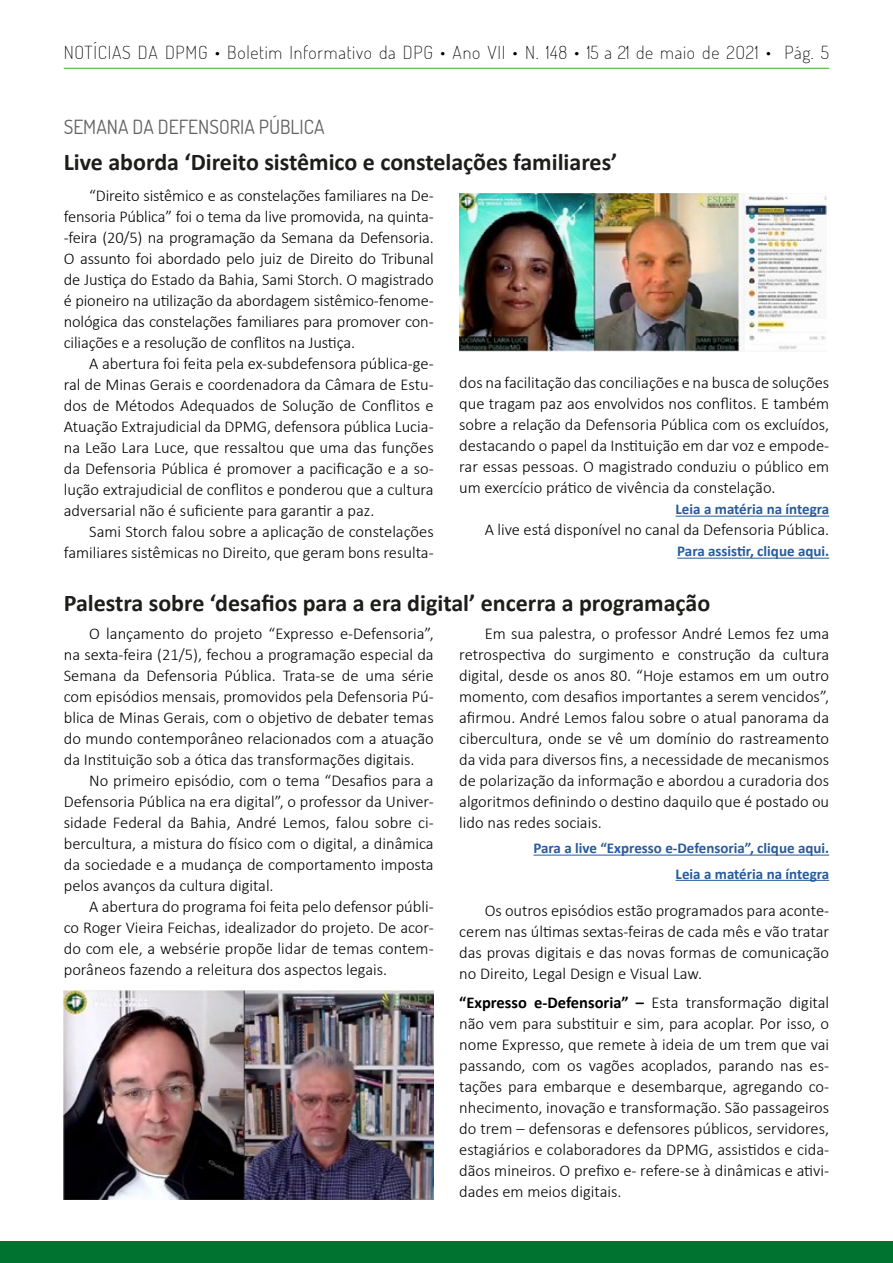
<style>
.page{position:relative;width:893px;height:1263px;background:#fff}
.page>*{position:absolute;margin:0;border:0;box-sizing:border-box;transform-origin:0 0}
.t1{font:700 24px "Calibri";color:#1d1d1b}
.t2{font:19.5px "Dosis";color:#616160}
.t3{font:200 18px "Dosis";letter-spacing:.04em;color:#000}
.t4{font:300 16.5px/21px "Calibri";color:#000;text-align:justify}
.t5{font:700 15px/25.2px "Calibri";color:#275b9b;text-align:right}
.s1{font-weight:700}
</style>
<div class="page">
<div style="left:0;top:1241px;width:893px;height:22px;background:#007330"></div>
<hr style="left:64px;top:68px;width:765px;height:1px;background:#3fa535">
<img style="left:64px;top:991px;width:370px;height:208px">
<hr style="left:533px;top:855px;width:296px;height:1px;background:#275b9b">
<hr style="left:676px;top:880px;width:153px;height:1px;background:#275b9b">
<hr style="left:676px;top:516px;width:153px;height:1px;background:#275b9b">
<hr style="left:677px;top:558px;width:152px;height:1px;background:#275b9b">
<img style="left:459px;top:193px;width:368px;height:158px">
<p class="t3" style="left:64px;top:41px;width:767px">NOTÍCIAS DA DPMG • Boletim Informativo da DPG • Ano VII • N. 148 • 15 a 21 de maio de 2O21 • Pág. 5</p>
<p class="t2" style="left:64px;top:114px;width:262px">SEMANA DA DEFENSORIA PÚBLICA</p>
<h1 class="t1" style="left:64px;top:147px;width:555px">Live aborda ‘Direito sistêmico e constelações familiares’</h1>
<p class="t4" style="left:64px;top:185px;width:371px;text-indent:26px">“Direito sistêmico e as constelações familiares na De&shy;fensoria Pública” foi o tema da live promovida, na quinta--feira (20/5) na programação da Semana da Defensoria.<br>O assunto foi abordado pelo juiz de Direito do Tribunal de Justiça do Estado da Bahia, Sami Storch. O magistrado é pioneiro na utilização da abordagem sistêmico-fenome&shy;nológica das constelações familiares para promover con&shy;ciliações e a resolução de conflitos na Justiça.</p>
<p class="t4" style="left:64px;top:353px;width:371px;text-indent:26px">A abertura foi feita pela ex-subdefensora pública-ge&shy;ral de Minas Gerais e coordenadora da Câmara de Estu&shy;dos de Métodos Adequados de Solução de Conflitos e Atuação Extrajudicial da DPMG, defensora pública Lucia&shy;na Leão Lara Luce, que ressaltou que uma das funções da Defensoria Pública é promover a pacificação e a so&shy;lução extrajudicial de conflitos e ponderou que a cultura adversarial não é suficiente para garantir a paz.</p>
<p class="t4" style="left:64px;top:521px;width:371px;text-align:right">Sami Storch falou sobre a aplicação de constelações familiares sistêmicas no Direito, que geram bons resulta-</p>
<p class="t4" style="left:459px;top:372px;width:371px">dos na facilitação das conciliações e na busca de soluções que tragam paz aos envolvidos nos conflitos. E também sobre a relação da Defensoria Pública com os excluídos, destacando o papel da Instituição em dar voz e empode&shy;rar essas pessoas. O magistrado conduziu o público em um exercício prático de vivência da constelação.</p>
<p class="t5" style="left:676px;top:497px;width:155px">Leia a matéria na íntegra</p>
<p class="t4" style="left:485px;top:519px;width:346px">A live está disponível no canal da Defensoria Pública.</p>
<p class="t5" style="left:677px;top:539px;width:153px">Para assistir, clique aqui.</p>
<h1 class="t1" style="left:64px;top:588px;width:648px">Palestra sobre ‘desafios para a era digital’ encerra a programação</h1>
<p class="t4" style="left:459px;top:623px;width:371px;text-indent:26px">Em sua palestra, o professor André Lemos fez uma retrospectiva do surgimento e construção da cultura digital, desde os anos 80. “Hoje estamos em um outro momento, com desafios importantes a serem vencidos”, afirmou. André Lemos falou sobre o atual panorama da cibercultura, onde se vê um domínio do rastreamento da vida para diversos fins, a necessidade de mecanismos de polarização da informação e abordou a curadoria dos algoritmos definindo o destino daquilo que é postado ou lido nas redes sociais.</p>
<p class="t5" style="left:533px;top:836px;width:297px">Para a live “Expresso e-Defensoria”, clique aqui.<br>Leia a matéria na íntegra</p>
<p class="t4" style="left:64px;top:623px;width:371px;text-indent:26px">O lançamento do projeto “Expresso e-Defensoria”, na sexta-feira (21/5), fechou a programação especial da Semana da Defensoria Pública. Trata-se de uma série com episódios mensais, promovidos pela Defensoria Pú&shy;blica de Minas Gerais, com o objetivo de debater temas do mundo contemporâneo relacionados com a atuação da Instituição sob a ótica das transformações digitais.</p>
<p class="t4" style="left:64px;top:770px;width:371px;text-indent:26px">No primeiro episódio, com o tema “Desafios para a Defensoria Pública na era digital”, o professor da Univer&shy;sidade Federal da Bahia, André Lemos, falou sobre ci&shy;bercultura, a mistura do físico com o digital, a dinâmica da sociedade e a mudança de comportamento imposta pelos avanços da cultura digital.</p>
<p class="t4" style="left:64px;top:896px;width:371px;text-indent:26px">A abertura do programa foi feita pelo defensor públi&shy;co Roger Vieira Feichas, idealizador do projeto. De acor&shy;do com ele, a websérie propõe lidar de temas contem&shy;porâneos fazendo a releitura dos aspectos legais.</p>
<p class="t4" style="left:459px;top:899px;width:371px;text-indent:26px">Os outros episódios estão programados para aconte&shy;cerem nas últimas sextas-feiras de cada mês e vão tratar das provas digitais e das novas formas de comunicação no Direito, Legal Design e Visual Law.</p>
<p class="t4" style="left:459px;top:992px;width:371px"><span class="s1">“Expresso e-Defensoria” –</span> Esta transformação digital não vem para substituir e sim, para acoplar. Por isso, o nome Expresso, que remete à ideia de um trem que vai passando, com os vagões acoplados, parando nas es&shy;tações para embarque e desembarque, agregando co&shy;nhecimento, inovação e transformação. São passageiros do trem – defensoras e defensores públicos, servidores, estagiários e colaboradores da DPMG, assistidos e cida&shy;dãos mineiros. O prefixo e- refere-se à dinâmicas e ativi&shy;dades em meios digitais.</p>
</div>
